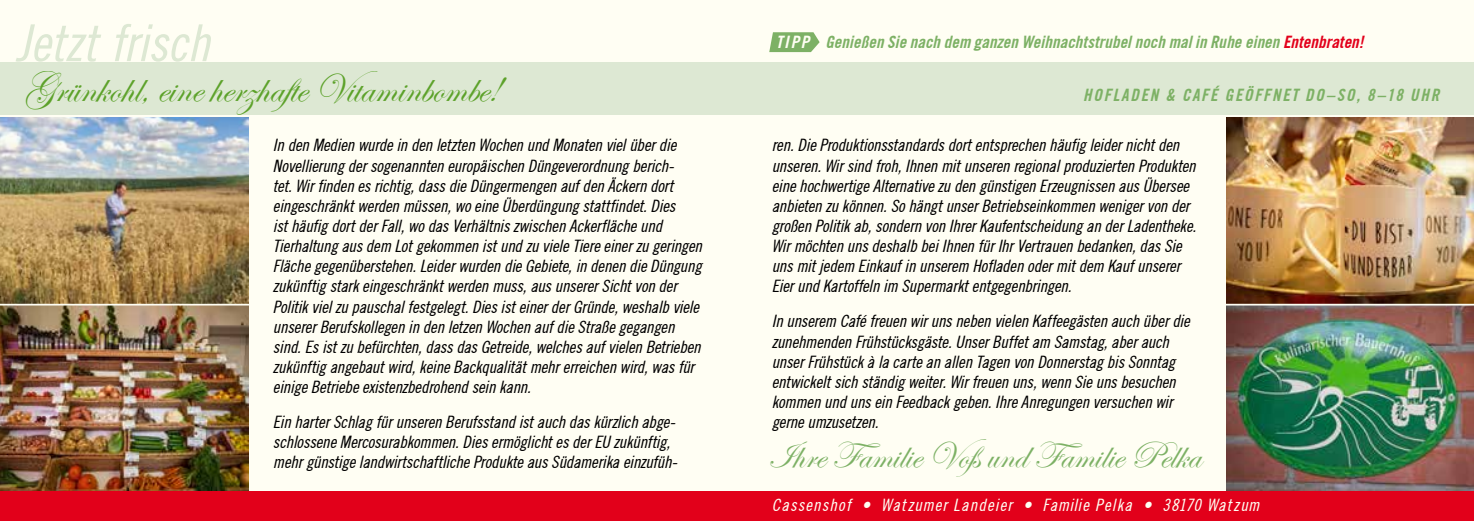
<style>
.page{position:relative;width:1474px;height:521px;background:#fff}
.page>*{position:absolute;margin:0;border:0;box-sizing:border-box;transform-origin:0 0}
.t1{font:52.5px "Tradition Condensed Normal";letter-spacing:.005em;color:#dde8d3}
.t2{font:42px "Edwardian Script ITC";color:#5ba128}
.t3{font:38.85px "Edwardian Script ITC";color:#7db165}
.t4{font:17.5px/20.1px "Tradition Condensed Normal";letter-spacing:-.01em;color:#000}
.t5{font:700 condensed 17.5px "Tradition";letter-spacing:.01em;color:#7db165}
.t6{font:17.5px "Tradition Condensed Normal";letter-spacing:.07em;color:#fffef3}
.t7{font:700 condensed 17.5px "Tradition";letter-spacing:.105em;color:#7db165}
.s1{color:#fffef3}
.s2{color:#e2001a}
</style>
<div class="page">
<div style="left:0;top:0;width:1473px;height:521px;background:#fffef3"></div>
<svg style="left:769px;top:32px;width:50px;height:20px"></svg>
<img style="left:0;top:118px;width:248px;height:373px">
<hr style="left:0;top:304px;width:254px;height:1px;background:#fffef3">
<img style="left:1226px;top:118px;width:247px;height:373px">
<hr style="left:1216px;top:304px;width:257px;height:1px;background:#fffef3">
<div style="left:0;top:63px;width:1473px;height:52px;background:#dde8d3"></div>
<div style="left:0;top:491px;width:1473px;height:30px;background:#e2001a"></div>
<h1 class="t1" style="left:16px;top:13px;width:195px">Jetzt frisch</h1>
<h2 class="t2" style="left:24px;top:66px;width:478px">Grünkohl, eine herzhafte Vitaminbombe!</h2>
<p class="t4" style="left:273px;top:135px;width:430px">In den Medien wurde in den letzten Wochen und Monaten viel über die Novellierung der sogenannten europäischen Düngeverordnung berich-<br>tet. Wir finden es richtig, dass die Düngermengen auf den Äckern dort eingeschränkt werden müssen, wo eine Überdüngung stattfindet. Dies<br>ist häufig dort der Fall, wo das Verhältnis zwischen Ackerfläche und Tierhaltung aus dem Lot gekommen ist und zu viele Tiere einer zu geringen Fläche gegenüberstehen. Leider wurden die Gebiete, in denen die Düngung zukünftig stark eingeschränkt werden muss, aus unserer Sicht von der Politik viel zu pauschal festgelegt. Dies ist einer der Gründe, weshalb viele unserer Berufskollegen in den letzen Wochen auf die Straße gegangen sind. Es ist zu befürchten, dass das Getreide, welches auf vielen Betrieben zukünftig angebaut wird, keine Backqualität mehr erreichen wird, was für einige Betriebe existenzbedrohend sein kann.</p>
<p class="t4" style="left:273px;top:412px;width:406px">Ein harter Schlag für unseren Berufsstand ist auch das kürzlich abge&shy;schlossene Mercosurabkommen. Dies ermöglicht es der EU zukünftig, mehr günstige landwirtschaftliche Produkte aus Südamerika einzufüh-</p>
<p class="t5" style="left:776px;top:32px;width:588px"><span class="s1">TIPP</span> Genießen Sie nach dem ganzen Weihnachtstrubel noch mal in Ruhe einen <span class="s2">Entenbraten!</span></p>
<p class="t7" style="left:1083px;top:85px;width:357px">HOFLADEN &amp; CAFÉ GEÖFFNET DO–SO, 8–18 UHR</p>
<p class="t4" style="left:771px;top:135px;width:426px">ren. Die Produktionsstandards dort entsprechen häufig leider nicht den unseren. Wir sind froh, Ihnen mit unseren regional produzierten Produkten eine hochwertige Alternative zu den günstigen Erzeugnissen aus Übersee anbieten zu können. So hängt unser Betriebseinkommen weniger von der großen Politik ab, sondern von Ihrer Kaufentscheidung an der Ladentheke.<br>Wir möchten uns deshalb bei Ihnen für Ihr Vertrauen bedanken, das Sie uns mit jedem Einkauf in unserem Hofladen oder mit dem Kauf unserer Eier und Kartoffeln im Supermarkt entgegenbringen.</p>
<p class="t4" style="left:771px;top:311px;width:419px">In unserem Café freuen wir uns neben vielen Kaffeegästen auch über die zunehmenden Frühstücksgäste. Unser Buffet am Samstag, aber auch unser Frühstück à la carte an allen Tagen von Donnerstag bis Sonntag entwickelt sich ständig weiter. Wir freuen uns, wenn Sie uns besuchen kommen und uns ein Feedback geben. Ihre Anregungen versuchen wir gerne umzusetzen.</p>
<h3 class="t3" style="left:767px;top:434px;width:434px">Ihre Familie Voß und Familie Pelka</h3>
<p class="t6" style="left:771px;top:495px;width:489px">Cassenshof • Watzumer Landeier • Familie Pelka • 38170 Watzum</p>
</div>
